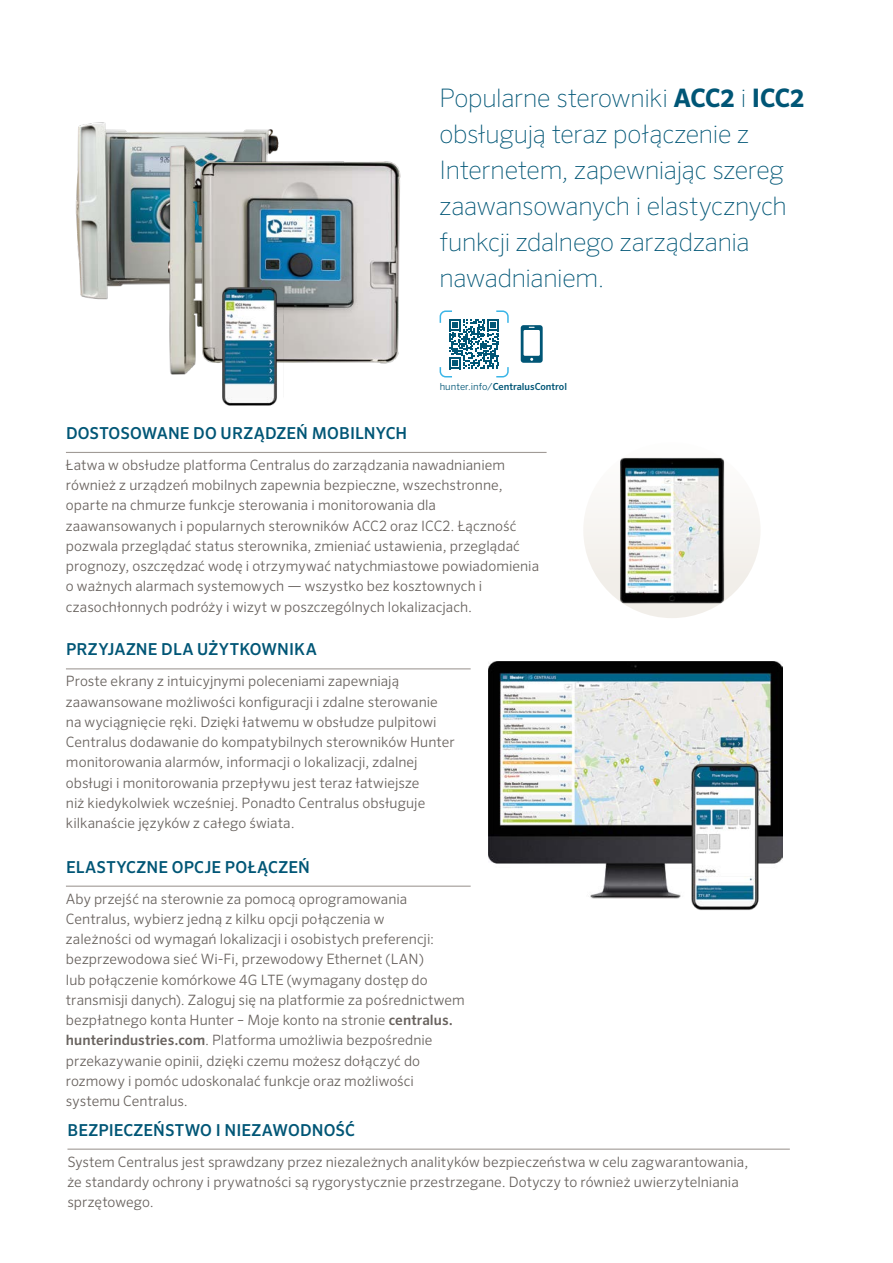
<style>
.page{position:relative;width:893px;height:1263px;background:#fff}
.page>*{position:absolute;margin:0;border:0;box-sizing:border-box;transform-origin:0 0}
.t1{font:100 25.5px/36px "Sero Pro";letter-spacing:-.015em;color:#005676}
.t2{font:500 16.5px "Sero Pro";letter-spacing:.005em;color:#005676}
.t3{font:300 14.25px/20.2px "Sero Pro";letter-spacing:.005em;color:#68625e}
.t4{font:500 9.75px "Sero Pro";color:#005676}
.s1{font-weight:700}
.s2{font-weight:300}
.s3{font-weight:500}
</style>
<div class="page">
<img style="left:489px;top:661px;width:293px;height:237px">
<hr style="left:66px;top:452px;width:481px;height:1px;background:#a19b97">
<hr style="left:66px;top:885px;width:405px;height:2px;background:#a19b97">
<hr style="left:67px;top:1148px;width:723px;height:2px;background:#a19b97">
<hr style="left:66px;top:668px;width:405px;height:1px;background:#a19b97">
<svg style="left:521px;top:325px;width:22px;height:38px"></svg>
<svg style="left:440px;top:310px;width:69px;height:67px"></svg>
<img style="left:686px;top:761px;width:76px;height:149px">
<img style="left:75px;top:122px;width:203px;height:178px">
<img style="left:169px;top:139px;width:232px;height:236px">
<img style="left:211px;top:284px;width:72px;height:122px">
<div style="left:583px;top:442px;width:178px;height:176px;background:#f6f4f1;border-radius:50%"></div>
<img style="left:616px;top:458px;width:112px;height:145px">
<h1 class="t1" style="left:440px;top:79px;width:367px">Popularne sterowniki <span class="s1">ACC2</span> i <span class="s1">ICC2 </span>obsługują teraz połączenie z<br>Internetem, zapewniając szereg zaawansowanych i elastycznych funkcji zdalnego zarządzania nawadnianiem.</h1>
<p class="t4" style="left:440px;top:381px;width:129px"><span class="s2">hunter.info/</span>CentralusControl</p>
<p class="t2" style="left:66px;top:423px;width:343px">DOSTOSOWANE DO URZĄDZEŃ MOBILNYCH</p>
<p class="t3" style="left:66px;top:455px;width:475px">Łatwa w obsłudze platforma Centralus do zarządzania nawadnianiem również z urządzeń mobilnych zapewnia bezpieczne, wszechstronne, oparte na chmurze funkcje sterowania i monitorowania dla zaawansowanych i popularnych sterowników ACC2 oraz ICC2. Łączność pozwala przeglądać status sterownika, zmieniać ustawienia, przeglądać prognozy, oszczędzać wodę i otrzymywać natychmiastowe powiadomienia o ważnych alarmach systemowych — wszystko bez kosztownych i czasochłonnych podróży i wizyt w poszczególnych lokalizacjach.</p>
<p class="t2" style="left:66px;top:639px;width:252px">PRZYJAZNE DLA UŻYTKOWNIKA</p>
<p class="t3" style="left:66px;top:671px;width:390px">Proste ekrany z intuicyjnymi poleceniami zapewniają zaawansowane możliwości konfiguracji i zdalne sterowanie na wyciągnięcie ręki. Dzięki łatwemu w obsłudze pulpitowi Centralus dodawanie do kompatybilnych sterowników Hunter monitorowania alarmów, informacji o lokalizacji, zdalnej obsługi i monitorowania przepływu jest teraz łatwiejsze<br>niż kiedykolwiek wcześniej. Ponadto Centralus obsługuje kilkanaście języków z całego świata.</p>
<p class="t2" style="left:66px;top:857px;width:245px">ELASTYCZNE OPCJE POŁĄCZEŃ</p>
<p class="t3" style="left:66px;top:888px;width:400px">Aby przejść na sterownie za pomocą oprogramowania Centralus, wybierz jedną z kilku opcji połączenia w<br>zależności od wymagań lokalizacji i osobistych preferencji: bezprzewodowa sieć Wi-Fi, przewodowy Ethernet (LAN)<br>lub połączenie komórkowe 4G LTE (wymagany dostęp do transmisji danych). Zaloguj się na platformie za pośrednictwem bezpłatnego konta Hunter – Moje konto na stronie <span class="s3">centralus. hunterindustries.com</span>. Platforma umożliwia bezpośrednie przekazywanie opinii, dzięki czemu możesz dołączyć do rozmowy i pomóc udoskonalać funkcje oraz możliwości systemu Centralus.</p>
<p class="t2" style="left:68px;top:1120px;width:289px">BEZPIECZEŃSTWO I NIEZAWODNOŚĆ</p>
<p class="t3" style="left:67px;top:1151px;width:682px">System Centralus jest sprawdzany przez niezależnych analityków bezpieczeństwa w celu zagwarantowania, że standardy ochrony i prywatności są rygorystycznie przestrzegane. Dotyczy to również uwierzytelniania sprzętowego.</p>
</div>
